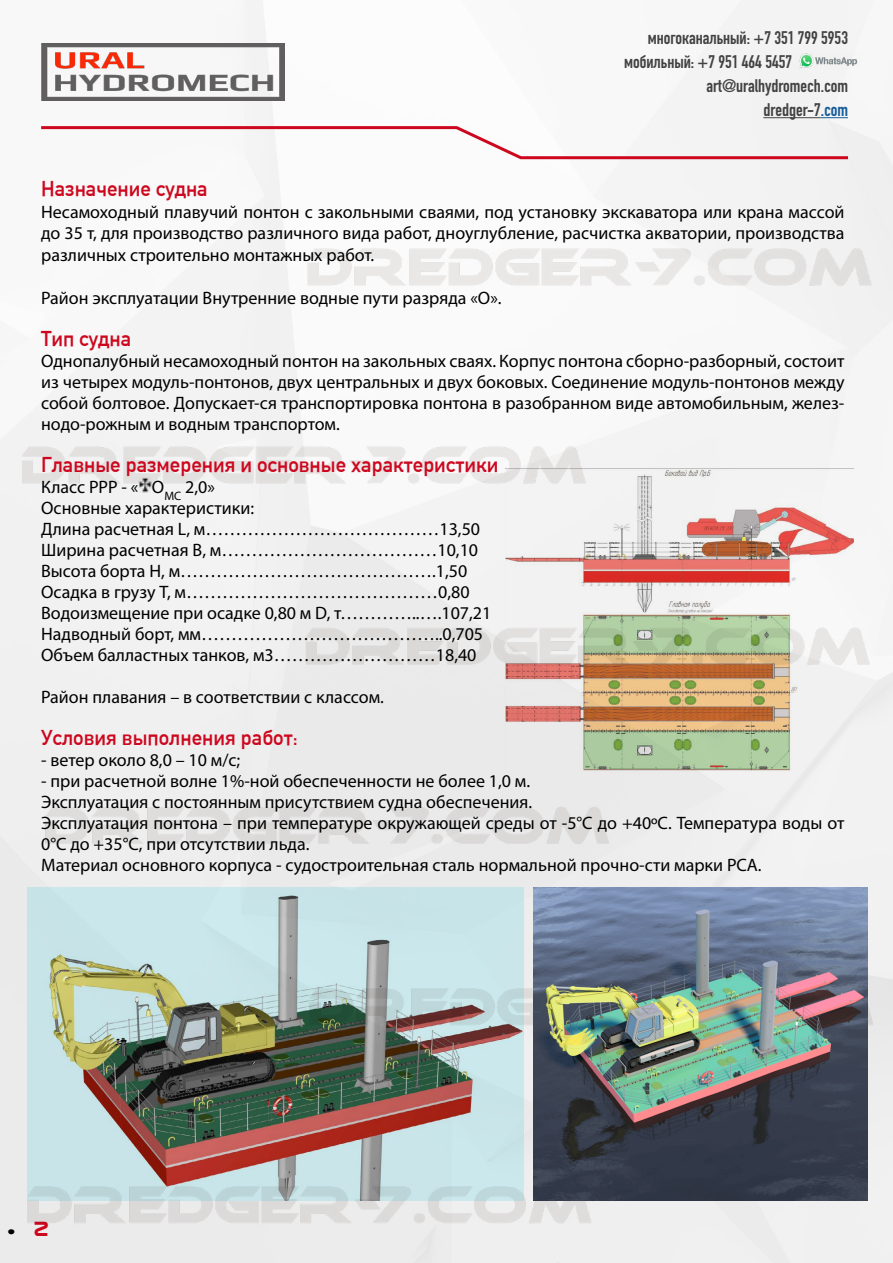
<style>
.page{position:relative;width:893px;height:1263px;background:#fff}
.page>*{position:absolute;margin:0;border:0;box-sizing:border-box;transform-origin:0 0}
.t1{font:700 21px "DIN Alternate";color:#cd071e}
.t2{font:18px/21px "Myriad Pro";color:#000;text-align:justify}
.t3{font:700 18px "DIN Condensed";color:#424242}
.t4{font:18px "Nasa";color:#000}
.s1{color:#165b9a}
.s2{font-size:24px;color:#cd071e}
</style>
<div class="page">
<img style="left:41px;top:0;width:848px;height:158px">
<svg style="left:41px;top:125px;width:810px;height:33px"></svg>
<img style="left:41px;top:44px;width:244px;height:56px">
<img style="left:795px;top:53px;width:67px;height:17px">
<img style="left:0;top:158px;width:893px;height:1105px">
<img style="left:138px;top:478px;width:14px;height:15px">
<img style="left:506px;top:468px;width:348px;height:303px">
<img style="left:28px;top:887px;width:495px;height:313px">
<img style="left:534px;top:887px;width:333px;height:313px">
<hr style="left:763px;top:117px;width:58px;height:1px;background:#424242">
<svg style="left:821px;top:117px;width:27px;height:1px"></svg>
<p class="t3" style="left:648px;top:25px;width:202px">многоканальный: +7 351 799 5953</p>
<p class="t3" style="left:624px;top:49px;width:170px">мобильный: +7 951 464 5457</p>
<p class="t3" style="left:706px;top:73px;width:143px">art@uralhydromech.com</p>
<p class="t3" style="left:763px;top:97px;width:86px">dredger-7<span class="s1">.com</span></p>
<p class="t1" style="left:41px;top:173px;width:168px">Назначение судна</p>
<p class="t2" style="left:41px;top:201px;width:805px;line-height:21.6px">Несамоходный плавучий понтон с закольными сваями, под установку экскаватора или крана массой до 35 т, для производство различного вида работ, дноуглубление, расчистка акватории, производства различных строительно монтажных работ.</p>
<p class="t2" style="left:41px;top:287px;width:462px">Район эксплуатации Внутренние водные пути разряда «О».</p>
<p class="t1" style="left:41px;top:322px;width:92px">Тип судна</p>
<p class="t2" style="left:41px;top:350px;width:805px">Однопалубный несамоходный понтон на закольных сваях. Корпус понтона сборно-разборный, состоит из четырех модуль-понтонов, двух центральных и двух боковых. Соединение модуль-понтонов между собой болтовое. Допускает-ся транспортировка понтона в разобранном виде автомобильным, желез&shy;нодо-рожным и водным транспортом.</p>
<p class="t1" style="left:41px;top:448px;width:459px">Главные размерения и основные характеристики</p>
<p class="t2" style="left:41px;top:476px;width:452px;text-align:left">Класс РРР - « О<sub>МС</sub> 2,0»<br>Основные характеристики:<br>Длина расчетная L, м…………………………………13,50<br>Ширина расчетная В, м………………………………10,10<br>Высота борта Н, м…………………………………….1,50<br>Осадка в грузу Т, м……………………………………0,80<br>Водоизмещение при осадке 0,80 м D, т…………..….107,21<br>Надводный борт, мм…………………………………..0,705<br>Объем балластных танков, м3………………………18,40</p>
<p class="t2" style="left:41px;top:686px;width:344px">Район плавания – в соответствии с классом.</p>
<p class="t1" style="left:41px;top:721px;width:258px">Условия выполнения работ:</p>
<p class="t2" style="left:41px;top:749px;width:201px">- ветер около 8,0 – 10 м/с;</p>
<p class="t2" style="left:41px;top:770px;width:805px;text-align:left">- при расчетной волне 1%-ной обеспеченности не более 1,0 м.<br>Эксплуатация с постоянным присутствием судна обеспечения.<br>Эксплуатация понтона – при температуре окружающей среды от -5°С до +40ºС. Температура воды от 0°С до +35°С, при отсутствии льда.<br>Материал основного корпуса - судостроительная сталь нормальной прочно-сти марки РСА.</p>
<p class="t4" style="left:7px;top:1223px;width:43px">• <span class="s2">2</span></p>
</div>
